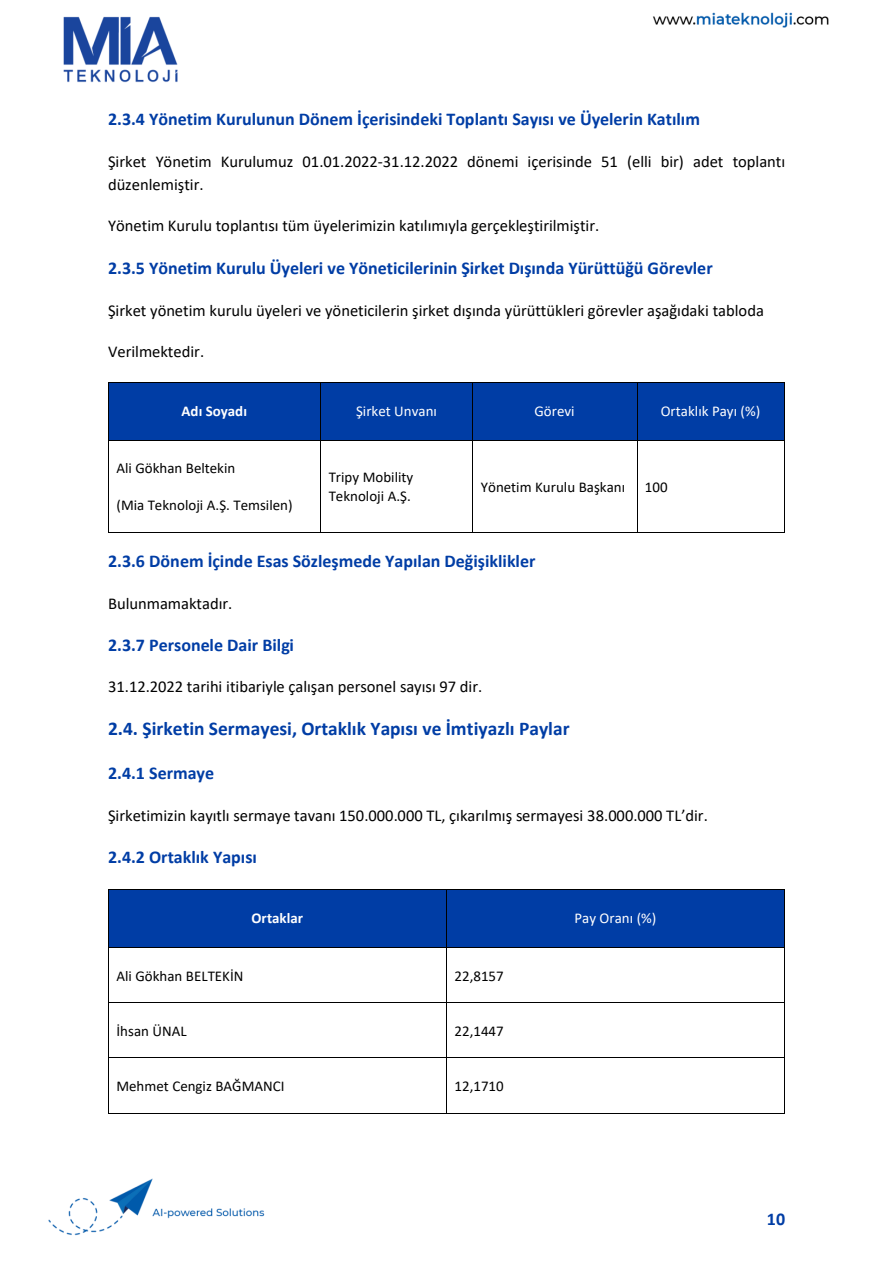
<style>
.page{position:relative;width:893px;height:1263px;background:#fff}
.page>*{position:absolute;margin:0;border:0;box-sizing:border-box;transform-origin:0 0}
.t1{font:700 19.5px "Calibri";color:#003da5}
.t2{font:700 18px "Calibri";color:#003da5}
.t3{font:16.5px/23.2px "Calibri";color:#000}
.t4{font:15px/18.3px "Calibri";color:#000}
.t5{font:15px "Calibri";color:#fff}
.t6{font:700 15px "Calibri";color:#fff}
</style>
<div class="page">
<img style="left:48px;top:1178px;width:217px;height:58px">
<img style="left:63px;top:12px;width:766px;height:71px">
<div style="left:109px;top:383px;width:211px;height:57px;background:#003da5"></div>
<div style="left:321px;top:383px;width:151px;height:57px;background:#003da5"></div>
<div style="left:473px;top:383px;width:163px;height:57px;background:#003da5"></div>
<div style="left:637px;top:383px;width:147px;height:57px;background:#003da5"></div>
<hr style="left:109px;top:382px;width:211px;height:1px;background:#000">
<hr style="left:321px;top:382px;width:151px;height:1px;background:#000">
<hr style="left:473px;top:382px;width:164px;height:1px;background:#000">
<hr style="left:637px;top:382px;width:147px;height:1px;background:#000">
<hr style="left:108px;top:383px;width:1px;height:57px;background:#000">
<hr style="left:320px;top:383px;width:1px;height:57px;background:#000">
<hr style="left:472px;top:383px;width:1px;height:57px;background:#000">
<hr style="left:637px;top:383px;width:1px;height:57px;background:#000">
<hr style="left:784px;top:383px;width:1px;height:57px;background:#000">
<hr style="left:109px;top:440px;width:211px;height:1px;background:#000">
<hr style="left:321px;top:440px;width:151px;height:1px;background:#000">
<hr style="left:473px;top:440px;width:164px;height:1px;background:#000">
<hr style="left:637px;top:440px;width:147px;height:1px;background:#000">
<hr style="left:108px;top:441px;width:1px;height:91px;background:#000">
<hr style="left:109px;top:532px;width:211px;height:1px;background:#000">
<hr style="left:320px;top:441px;width:1px;height:91px;background:#000">
<hr style="left:321px;top:532px;width:151px;height:1px;background:#000">
<hr style="left:472px;top:441px;width:1px;height:91px;background:#000">
<hr style="left:473px;top:532px;width:164px;height:1px;background:#000">
<hr style="left:637px;top:441px;width:1px;height:91px;background:#000">
<hr style="left:637px;top:532px;width:147px;height:1px;background:#000">
<hr style="left:784px;top:441px;width:1px;height:91px;background:#000">
<div style="left:109px;top:890px;width:337px;height:57px;background:#003da5"></div>
<div style="left:447px;top:890px;width:337px;height:57px;background:#003da5"></div>
<hr style="left:109px;top:889px;width:337px;height:1px;background:#000">
<hr style="left:447px;top:889px;width:337px;height:1px;background:#000">
<hr style="left:108px;top:890px;width:1px;height:57px;background:#000">
<hr style="left:446px;top:890px;width:1px;height:57px;background:#000">
<hr style="left:784px;top:890px;width:1px;height:57px;background:#000">
<hr style="left:109px;top:947px;width:337px;height:1px;background:#000">
<hr style="left:447px;top:947px;width:337px;height:1px;background:#000">
<hr style="left:108px;top:948px;width:1px;height:54px;background:#000">
<hr style="left:446px;top:948px;width:1px;height:54px;background:#000">
<hr style="left:784px;top:948px;width:1px;height:54px;background:#000">
<hr style="left:109px;top:1002px;width:337px;height:1px;background:#000">
<hr style="left:447px;top:1002px;width:337px;height:1px;background:#000">
<hr style="left:108px;top:1003px;width:1px;height:54px;background:#000">
<hr style="left:446px;top:1003px;width:1px;height:54px;background:#000">
<hr style="left:784px;top:1003px;width:1px;height:54px;background:#000">
<hr style="left:109px;top:1057px;width:337px;height:1px;background:#000">
<hr style="left:447px;top:1057px;width:337px;height:1px;background:#000">
<hr style="left:108px;top:1058px;width:1px;height:55px;background:#000">
<hr style="left:109px;top:1113px;width:337px;height:1px;background:#000">
<hr style="left:446px;top:1058px;width:1px;height:55px;background:#000">
<hr style="left:447px;top:1113px;width:337px;height:1px;background:#000">
<hr style="left:784px;top:1058px;width:1px;height:55px;background:#000">
<h3 class="t2" style="left:108px;top:112px;width:593px">2.3.4 Yönetim Kurulunun Dönem İçerisindeki Toplantı Sayısı ve Üyelerin Katılım</h3>
<p class="t3" style="left:108px;top:151px;width:679px">Şirket Yönetim Kurulumuz 01.01.2022-31.12.2022 dönemi içerisinde 51 (elli bir) adet toplantı düzenlemiştir.</p>
<p class="t3" style="left:108px;top:216px;width:493px">Yönetim Kurulu toplantısı tüm üyelerimizin katılımıyla gerçekleştirilmiştir.</p>
<h3 class="t2" style="left:108px;top:260px;width:606px">2.3.5 Yönetim Kurulu Üyeleri ve Yöneticilerinin Şirket Dışında Yürüttüğü Görevler</h3>
<p class="t3" style="left:108px;top:300px;width:657px">Şirket yönetim kurulu üyeleri ve yöneticilerin şirket dışında yürüttükleri görevler aşağıdaki tabloda</p>
<p class="t3" style="left:108px;top:341px;width:98px">Verilmektedir.</p>
<p class="t6" style="left:182px;top:404px;width:67px">Adı Soyadı</p>
<p class="t5" style="left:356px;top:404px;width:82px">Şirket Unvanı</p>
<p class="t5" style="left:535px;top:404px;width:42px">Görevi</p>
<p class="t5" style="left:661px;top:404px;width:101px">Ortaklık Payı (%)</p>
<p class="t4" style="left:116px;top:460px;width:120px">Ali Gökhan Beltekin</p>
<p class="t4" style="left:116px;top:497px;width:178px">(Mia Teknoloji A.Ş. Temsilen)</p>
<p class="t4" style="left:329px;top:469px;width:86px">Tripy Mobility<br>Teknoloji A.Ş.</p>
<p class="t4" style="left:481px;top:479px;width:146px">Yönetim Kurulu Başkanı</p>
<p class="t4" style="left:645px;top:479px;width:24px">100</p>
<h3 class="t2" style="left:108px;top:554px;width:429px">2.3.6 Dönem İçinde Esas Sözleşmede Yapılan Değişiklikler</h3>
<p class="t3" style="left:108px;top:593px;width:126px">Bulunmamaktadır.</p>
<h3 class="t2" style="left:108px;top:637px;width:188px">2.3.7 Personele Dair Bilgi</h3>
<p class="t3" style="left:108px;top:677px;width:376px">31.12.2022 tarihi itibariyle çalışan personel sayısı 97 dir.</p>
<h2 class="t1" style="left:108px;top:720px;width:463px">2.4. Şirketin Sermayesi, Ortaklık Yapısı ve İmtiyazlı Paylar</h2>
<h3 class="t2" style="left:108px;top:765px;width:108px">2.4.1 Sermaye</h3>
<p class="t3" style="left:108px;top:805px;width:601px">Şirketimizin kayıtlı sermaye tavanı 150.000.000 TL, çıkarılmış sermayesi 38.000.000 TL’dir.</p>
<h3 class="t2" style="left:108px;top:850px;width:150px">2.4.2 Ortaklık Yapısı</h3>
<p class="t6" style="left:252px;top:911px;width:53px">Ortaklar</p>
<p class="t5" style="left:574px;top:911px;width:83px">Pay Oranı (%)</p>
<p class="t4" style="left:116px;top:968px;width:128px">Ali Gökhan BELTEKİN</p>
<p class="t4" style="left:455px;top:968px;width:51px">22,8157</p>
<p class="t4" style="left:116px;top:1023px;width:72px">İhsan ÜNAL</p>
<p class="t4" style="left:455px;top:1023px;width:51px">22,1447</p>
<p class="t4" style="left:116px;top:1078px;width:170px">Mehmet Cengiz BAĞMANCI</p>
<p class="t4" style="left:455px;top:1078px;width:51px">12,1710</p>
<p class="t2" style="left:767px;top:1212px;width:20px">10</p>
</div>
